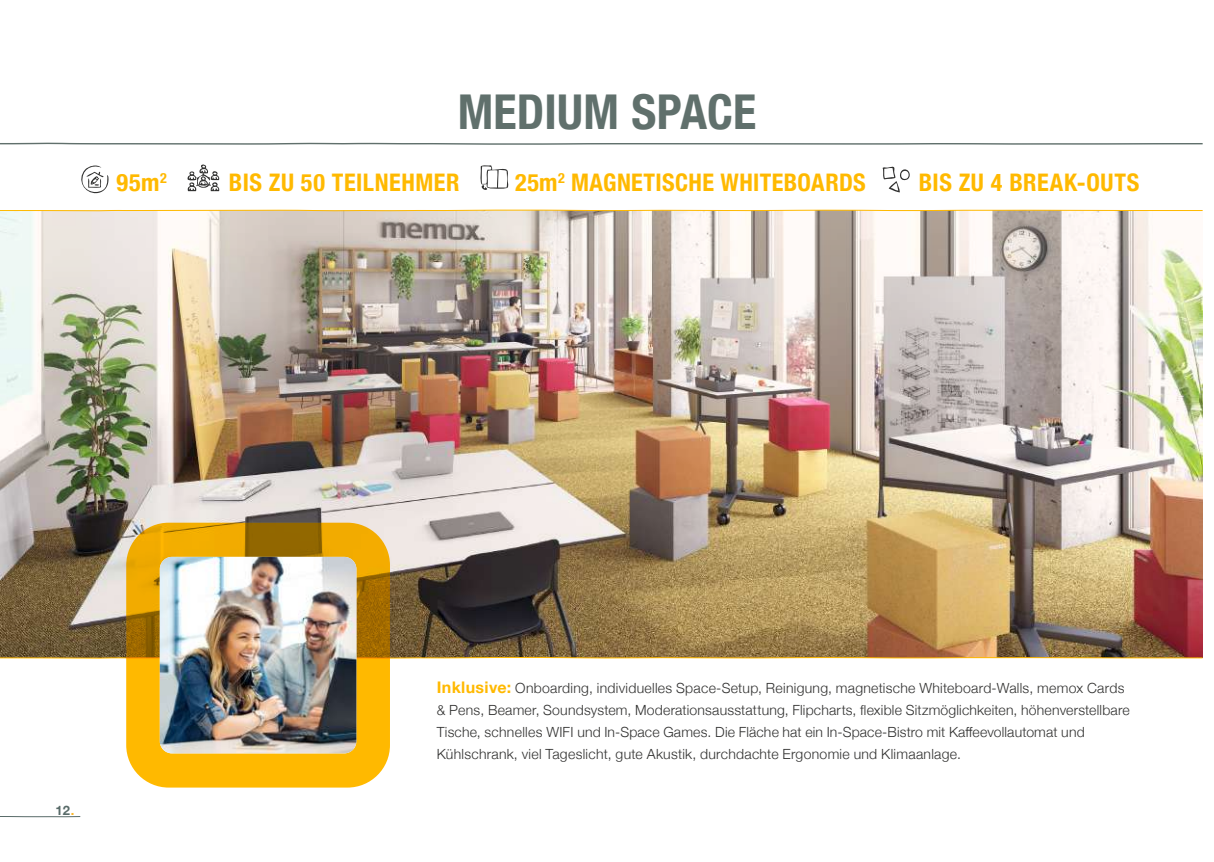
<style>
.page{position:relative;width:1214px;height:862px;background:#fff}
.page>*{position:absolute;margin:0;border:0;box-sizing:border-box;transform-origin:0 0}
.t1{font:700 condensed 48px "Helvetica Neue";letter-spacing:.005em;color:#60706c}
.t2{font:700 condensed 24.2px "Helvetica Neue";letter-spacing:.02em;color:#ffb900}
.t3{font:300 14px/22px "Helvetica Neue";letter-spacing:.015em;color:#313130}
.t4{font:700 13px "Helvetica Neue";color:#596b69}
.s1{color:#fcb728}
.s2{font-weight:700;font-size:16px;color:#ffb900}
</style>
<div class="page">
<svg style="left:0;top:142px;width:1203px;height:3px"></svg>
<img style="left:0;top:471px;width:1202px;height:186px">
<svg style="left:81px;top:165px;width:28px;height:29px"></svg>
<svg style="left:480px;top:165px;width:28px;height:25px"></svg>
<svg style="left:882px;top:166px;width:28px;height:26px"></svg>
<svg style="left:187px;top:164px;width:33px;height:27px"></svg>
<img style="left:0;top:212px;width:1202px;height:259px">
<svg style="left:0;top:209px;width:1203px;height:3px"></svg>
<svg style="left:0;top:657px;width:1203px;height:2px;background:#ebc361"></svg>
<svg style="left:126px;top:523px;width:264px;height:264px;background:#e2a202"></svg>
<img style="left:160px;top:557px;width:196px;height:196px">
<svg style="left:0;top:816px;width:81px;height:1px"></svg>
<h1 class="t1" style="left:458px;top:72px;width:300px">MEDIUM SPACE</h1>
<h2 class="t2" style="left:116px;top:163px;width:52px">95m<sup>2</sup></h2>
<h2 class="t2" style="left:515px;top:163px;width:352px">25m<sup>2</sup> MAGNETISCHE WHITEBOARDS</h2>
<h2 class="t2" style="left:229px;top:163px;width:232px">BIS ZU 50 TEILNEHMER</h2>
<h2 class="t2" style="left:918px;top:163px;width:222px">BIS ZU 4 BREAK-OUTS</h2>
<p class="t4" style="left:55px;top:800px;width:21px">12<span class="s1">.</span></p>
<p class="t3" style="left:437px;top:676px;width:694px"><span class="s2">Inklusive:</span> Onboarding, individuelles Space-Setup, Reinigung, magnetische Whiteboard-Walls, memox Cards &amp; Pens, Beamer, Soundsystem, Moderationsausstattung, Flipcharts, flexible Sitzmöglichkeiten, höhenverstellbare Tische, schnelles WIFI und In-Space Games. Die Fläche hat ein In-Space-Bistro mit Kaffeevollautomat und Kühlschrank, viel Tageslicht, gute Akustik, durchdachte Ergonomie und Klimaanlage.</p>
</div>
